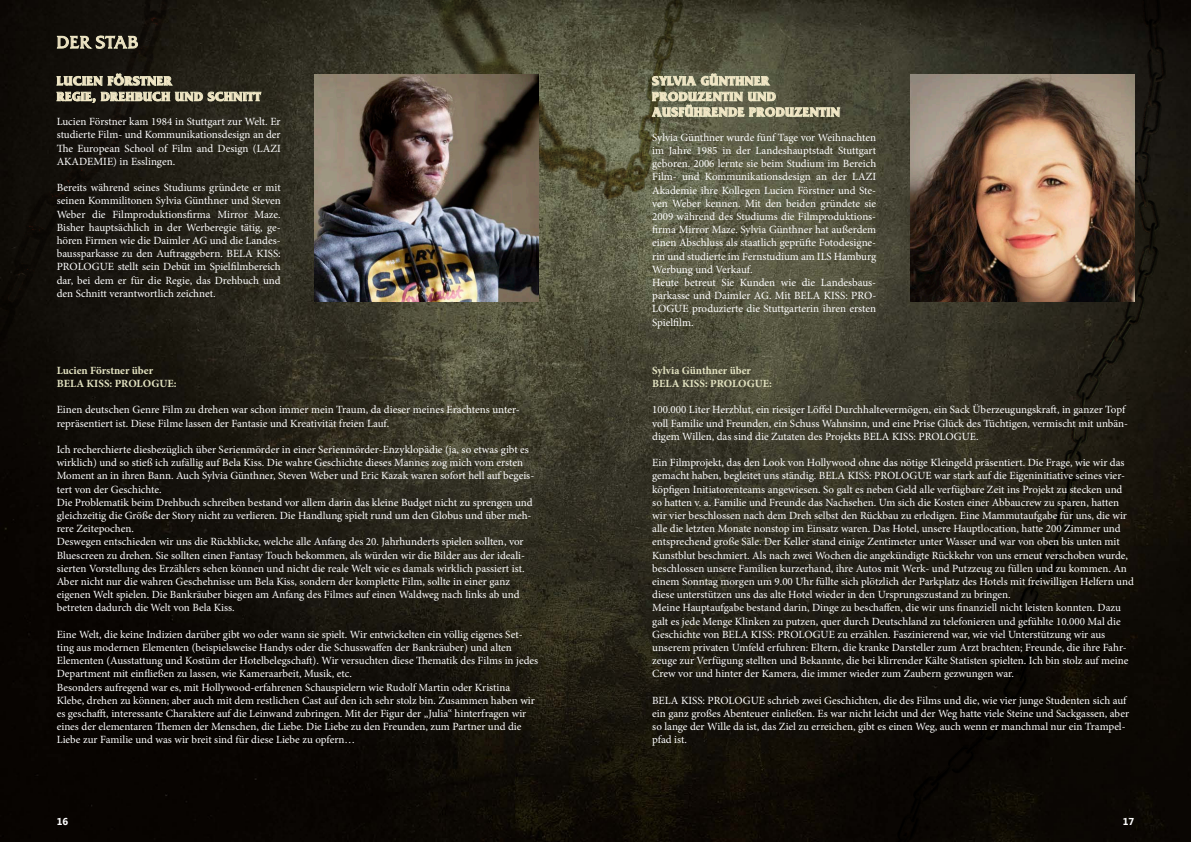
<style>
.page{position:relative;width:1191px;height:842px;background:#fff}
.page>*{position:absolute;margin:0;border:0;box-sizing:border-box;transform-origin:0 0}
.t1{font:18px "Friz Quadrata Std";letter-spacing:.04em;color:#f3e7c6}
.t2{font:700 13px/15.6px "Friz Quadrata Std";letter-spacing:.04em;color:#f3e7c6}
.t3{font:11px/13.2px "Minion Pro";color:#fff}
.t4{font:700 11px/13.2px "Minion Pro";color:#e3e3c1}
.t5{font:700 10px "Segoe UI";color:#fff}
</style>
<div class="page">
<img style="left:0;top:0;width:873px;height:842px">
<svg style="left:0;top:0;width:277px;height:473px;fill:#17140e"></svg>
<img style="left:394px;top:0;width:306px;height:218px">
<img style="left:873px;top:0;width:318px;height:842px">
<svg style="left:56px;top:73px;width:116px;height:13px"></svg>
<svg style="left:56px;top:92px;width:205px;height:11px"></svg>
<svg style="left:57px;top:36px;width:81px;height:13px"></svg>
<svg style="left:652px;top:73px;width:118px;height:13px"></svg>
<svg style="left:652px;top:92px;width:188px;height:25px"></svg>
<img style="left:315px;top:74px;width:224px;height:227px">
<img style="left:910px;top:74px;width:224px;height:227px">
<h1 class="t1" style="left:57px;top:32px;width:83px">DER STAB</h1>
<p class="t2" style="left:57px;top:73px;width:85px">LUCIEN FÖRSTNE</p>
<p class="t2" style="left:57px;top:73px;width:199px;text-indent:107px">R<br>REGIE, DREHBUCH UND SCHNITT</p>
<p class="t3" style="left:57px;top:115px;width:225px;text-align:justify">Lucien Förstner kam 1984 in Stuttgart zur Welt. Er studierte Film- und Kommunikationsdesign an der The European School of Film and Design (LAZI AKADEMIE) in Esslingen.</p>
<p class="t3" style="left:57px;top:181px;width:225px;text-align:justify">Bereits während seines Studiums gründete er mit seinen Kommilitonen Sylvia Günthner und Steven Weber die Filmproduktionsfirma Mirror Maze.<br>Bisher hauptsächlich in der Werberegie tätig, ge&shy;hören Firmen wie die Daimler AG und die Landes&shy;baussparkasse zu den Auftraggebern. BELA KISS:<br>PROLOGUE stellt sein Debüt im Spielfilmbereich dar, bei dem er für die Regie, das Drehbuch und den Schnitt verantwortlich zeichnet.</p>
<p class="t4" style="left:57px;top:363px;width:121px">Lucien Förstner über<br>BELA KISS: PROLOGUE:</p>
<p class="t3" style="left:57px;top:403px;width:464px">Einen deutschen Genre Film zu drehen war schon immer mein Traum, da dieser meines Erachtens unter&shy;repräsentiert ist. Diese Filme lassen der Fantasie und Kreativität freien Lauf.</p>
<p class="t3" style="left:57px;top:443px;width:479px">Ich recherchierte diesbezüglich über Serienmörder in einer Serienmörder-Enzyklopädie (ja, so etwas gibt es wirklich) und so stieß ich zufällig auf Bela Kiss. Die wahre Geschichte dieses Mannes zog mich vom ersten Moment an in ihren Bann. Auch Sylvia Günthner, Steven Weber und Eric Kazak waren sofort hell auf begeis&shy;tert von der Geschichte.<br>Die Problematik beim Drehbuch schreiben bestand vor allem darin das kleine Budget nicht zu sprengen und gleichzeitig die Größe der Story nicht zu verlieren. Die Handlung spielt rund um den Globus und über meh&shy;rere Zeitepochen.<br>Deswegen entschieden wir uns die Rückblicke, welche alle Anfang des 20. Jahrhunderts spielen sollten, vor Bluescreen zu drehen. Sie sollten einen Fantasy Touch bekommen, als würden wir die Bilder aus der ideali&shy;sierten Vorstellung des Erzählers sehen können und nicht die reale Welt wie es damals wirklich passiert ist.<br>Aber nicht nur die wahren Geschehnisse um Bela Kiss, sondern der komplette Film, sollte in einer ganz eigenen Welt spielen. Die Bankräuber biegen am Anfang des Filmes auf einen Waldweg nach links ab und betreten dadurch die Welt von Bela Kiss.</p>
<p class="t3" style="left:57px;top:628px;width:483px">Eine Welt, die keine Indizien darüber gibt wo oder wann sie spielt. Wir entwickelten ein völlig eigenes Set&shy;ting aus modernen Elementen (beispielsweise Handys oder die Schusswaffen der Bankräuber) und alten Elementen (Ausstattung und Kostüm der Hotelbelegschaft). Wir versuchten diese Thematik des Films in jedes Department mit einfließen zu lassen, wie Kameraarbeit, Musik, etc.<br>Besonders aufregend war es, mit Hollywood-erfahrenen Schauspielern wie Rudolf Martin oder Kristina Klebe, drehen zu können; aber auch mit dem restlichen Cast auf den ich sehr stolz bin. Zusammen haben wir es geschafft, interessante Charaktere auf die Leinwand zubringen. Mit der Figur der „Julia“ hinterfragen wir eines der elementaren Themen der Menschen, die Liebe. Die Liebe zu den Freunden, zum Partner und die Liebe zur Familie und was wir breit sind für diese Liebe zu opfern…</p>
<p class="t2" style="left:652px;top:73px;width:119px">SYLVIA GÜNTHNER<br>PRODUZENT</p>
<p class="t2" style="left:729px;top:89px;width:47px">IN UND</p>
<p class="t2" style="left:652px;top:104px;width:36px">AUSFÜHR</p>
<p class="t2" style="left:712px;top:104px;width:48px">ENDE PROD</p>
<p class="t2" style="left:785px;top:104px;width:56px">UZENTIN</p>
<p class="t3" style="left:652px;top:131px;width:225px">Sylvia Günthner wurde fünf Tage vor Weihnachten im Jahre 1985 in der Landeshauptstadt Stuttgart geboren. 2006 lernte sie beim Studium im Bereich Film- und Kommunikationsdesign an der LAZI Akademie ihre Kollegen Lucien Förstner und Ste&shy;ven Weber kennen. Mit den beiden gründete sie 2009 während des Studiums die Filmproduktions&shy;firma Mirror Maze. Sylvia Günthner hat außerdem einen Abschluss als staatlich geprüfte Fotodesigne&shy;rin und studierte im Fernstudium am ILS Hamburg Werbung und Verkauf.<br>Heute betreut Sie Kunden wie die Landesbaus&shy;parkasse und Daimler AG. Mit BELA KISS: PRO-LOGUE produzierte die Stuttgarterin ihren ersten Spielfilm.</p>
<p class="t4" style="left:652px;top:363px;width:121px">Sylvia Günthner über<br>BELA KISS: PROLOGUE:</p>
<p class="t3" style="left:652px;top:403px;width:477px">100.000 Liter Herzblut, ein riesiger Löffel Durchhaltevermögen, ein Sack Überzeugungskraft, in ganzer Topf voll Familie und Freunden, ein Schuss Wahnsinn, und eine Prise Glück des Tüchtigen, vermischt mit unbän&shy;digem Willen, das sind die Zutaten des Projekts BELA KISS: PROLOGUE.</p>
<p class="t3" style="left:652px;top:456px;width:483px">Ein Filmprojekt, das den Look von Hollywood ohne das nötige Kleingeld präsentiert. Die Frage, wie wir das gemacht haben, begleitet uns ständig. BELA KISS: PROLOGUE war stark auf die Eigeninitiative seines vier&shy;köpfigen Initiatorenteams angewiesen. So galt es neben Geld alle verfügbare Zeit ins Projekt zu stecken und so hatten v. a. Familie und Freunde das Nachsehen. Um sich die Kosten einer Abbaucrew zu sparen, hatten wir vier beschlossen nach dem Dreh selbst den Rückbau zu erledigen. Eine Mammutaufgabe für uns, die wir alle die letzten Monate nonstop im Einsatz waren. Das Hotel, unsere Hauptlocation, hatte 200 Zimmer und entsprechend große Säle. Der Keller stand einige Zentimeter unter Wasser und war von oben bis unten mit Kunstblut beschmiert. Als nach zwei Wochen die angekündigte Rückkehr von uns erneut verschoben wurde, beschlossen unsere Familien kurzerhand, ihre Autos mit Werk- und Putzzeug zu füllen und zu kommen. An einem Sonntag morgen um 9.00 Uhr füllte sich plötzlich der Parkplatz des Hotels mit freiwilligen Helfern und diese unterstützen uns das alte Hotel wieder in den Ursprungszustand zu bringen.<br>Meine Hauptaufgabe bestand darin, Dinge zu beschaffen, die wir uns finanziell nicht leisten konnten. Dazu galt es jede Menge Klinken zu putzen, quer durch Deutschland zu telefonieren und gefühlte 10.000 Mal die Geschichte von BELA KISS: PROLOGUE zu erzählen. Faszinierend war, wie viel Unterstützung wir aus unserem privaten Umfeld erfuhren: Eltern, die kranke Darsteller zum Arzt brachten; Freunde, die ihre Fahr&shy;zeuge zur Verfügung stellten und Bekannte, die bei klirrender Kälte Statisten spielten. Ich bin stolz auf meine Crew vor und hinter der Kamera, die immer wieder zum Zaubern gezwungen war.</p>
<p class="t3" style="left:652px;top:694px;width:478px">BELA KISS: PROLOGUE schrieb zwei Geschichten, die des Films und die, wie vier junge Studenten sich auf ein ganz großes Abenteuer einließen. Es war nicht leicht und der Weg hatte viele Steine und Sackgassen, aber so lange der Wille da ist, das Ziel zu erreichen, gibt es einen Weg, auch wenn er manchmal nur ein Trampel&shy;pfad ist.</p>
<p class="t5" style="left:57px;top:814px;width:13px">16</p>
<p class="t5" style="left:1122px;top:814px;width:13px">17</p>
</div>
